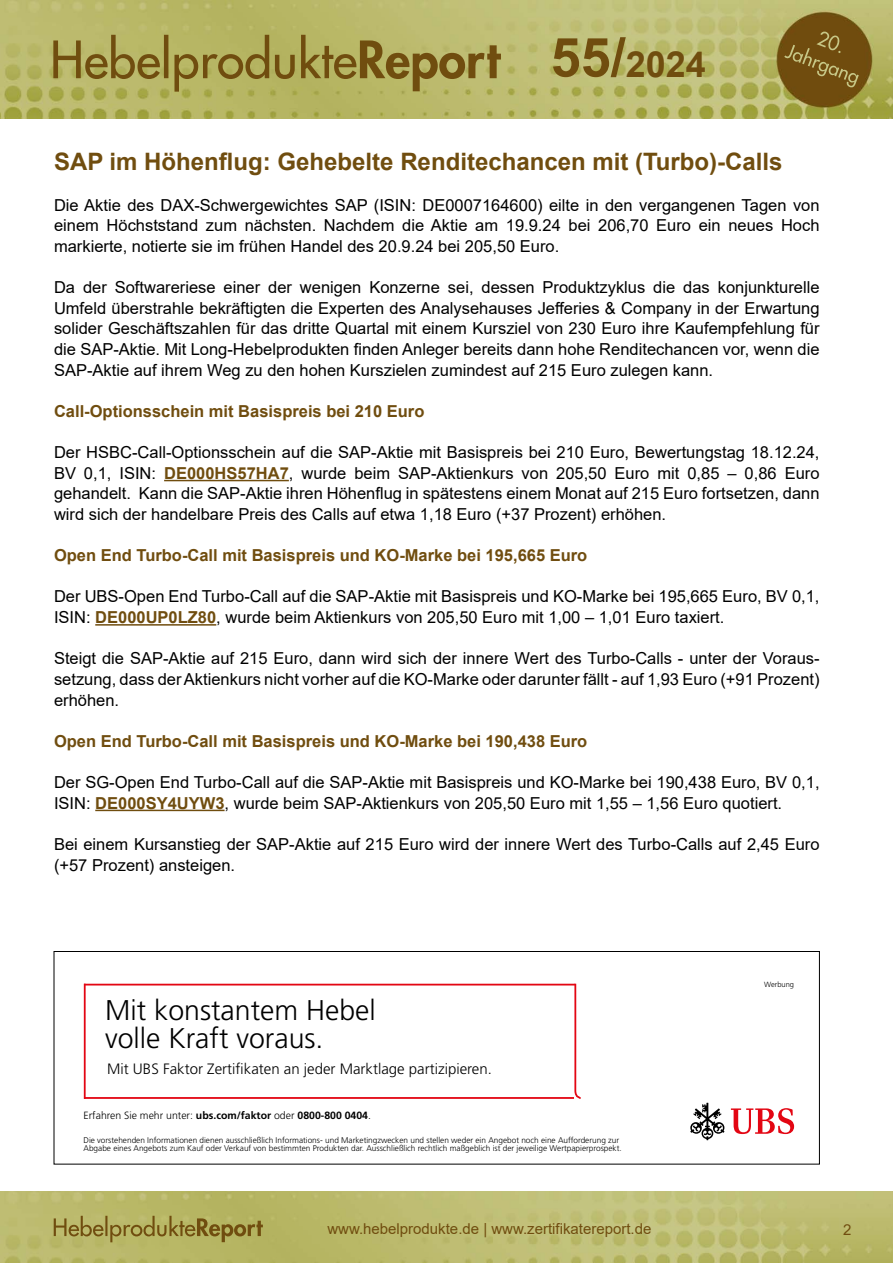
<style>
.page{position:relative;width:893px;height:1263px;background:#fff}
.page>*{position:absolute;margin:0;border:0;box-sizing:border-box;transform-origin:0 0}
.t1{font:700 36px "Arial";color:#704d0f}
.t2{font:300 28.5px/28.5px "Frutiger LT Std";color:#000}
.t3{font:700 24px "Arial";color:#704d0f}
.t4{font:16.5px/20.5px "Arial";color:#000;text-align:justify}
.t5{font:700 16.5px "Arial";color:#704d0f}
.t6{font:300 15px "Frutiger LT Std";color:#000}
.t7{font:15px "Arial";color:#704d0f}
.t8{font:300 10.5px "Frutiger LT Std";color:#000}
.t9{font:300 8.25px/8.2px "Frutiger LT Std";color:#000}
.t10{font:300 7.5px "Frutiger LT Std";color:#000}
.s1{font-size:54px}
.s2{font-weight:700;color:#704d0f}
.s3{font-weight:700}
</style>
<div class="page">
<img style="left:0;top:1192px;width:893px;height:71px">
<img style="left:0;top:0;width:893px;height:119px">
<hr style="left:164px;top:480px;width:125px;height:1px;background:#704d0f">
<hr style="left:95px;top:624px;width:121px;height:2px;background:#704d0f">
<hr style="left:95px;top:810px;width:130px;height:1px;background:#704d0f">
<svg style="left:690px;top:1103px;width:34px;height:37px"></svg>
<svg style="left:731px;top:1108px;width:63px;height:26px"></svg>
<hr style="left:84px;top:984px;width:2px;height:115px;background:#e30613">
<svg style="left:573px;top:983px;width:8px;height:116px"></svg>
<hr style="left:84px;top:984px;width:491px;height:1px;background:#e30613">
<hr style="left:84px;top:1097px;width:490px;height:2px;background:#e30613">
<div style="left:54px;top:951px;width:766px;height:213px;border:1px solid #000"></div>
<h1 class="t1" style="left:551px;top:39px;width:157px"><span class="s1">55/</span>2024</h1>
<h3 class="t3" style="left:54px;top:144px;width:730px">SAP im Höhenflug: Gehebelte Renditechancen mit (Turbo)-Calls</h3>
<p class="t4" style="left:54px;top:195px;width:767px">Die Aktie des DAX-Schwergewichtes SAP (ISIN: DE0007164600) eilte in den vergangenen Tagen von einem Höchststand zum nächsten. Nachdem die Aktie am 19.9.24 bei 206,70 Euro ein neues Hoch markierte, notierte sie im frühen Handel des 20.9.24 bei 205,50 Euro.</p>
<p class="t4" style="left:54px;top:277px;width:767px">Da der Softwareriese einer der wenigen Konzerne sei, dessen Produktzyklus die das konjunkturelle Umfeld überstrahle bekräftigten die Experten des Analysehauses Jefferies &amp; Company in der Erwartung solider Geschäftszahlen für das dritte Quartal mit einem Kursziel von 230 Euro ihre Kaufempfehlung für die SAP-Aktie. Mit Long-Hebelprodukten finden Anleger bereits dann hohe Renditechancen vor, wenn die SAP-Aktie auf ihrem Weg zu den hohen Kurszielen zumindest auf 215 Euro zulegen kann.</p>
<p class="t5" style="left:54px;top:399px;width:372px">Call-Optionsschein mit Basispreis bei 210 Euro</p>
<p class="t4" style="left:54px;top:442px;width:767px">Der HSBC-Call-Optionsschein auf die SAP-Aktie mit Basispreis bei 210 Euro, Bewertungstag 18.12.24, BV 0,1, ISIN: <span class="s2">DE000HS57HA7</span>, wurde beim SAP-Aktienkurs von 205,50 Euro mit 0,85 – 0,86 Euro gehandelt. Kann die SAP-Aktie ihren Höhenflug in spätestens einem Monat auf 215 Euro fortsetzen, dann wird sich der handelbare Preis des Calls auf etwa 1,18 Euro (+37 Prozent) erhöhen.</p>
<p class="t5" style="left:54px;top:544px;width:535px">Open End Turbo-Call mit Basispreis und KO-Marke bei 195,665 Euro</p>
<p class="t4" style="left:54px;top:586px;width:767px">Der UBS-Open End Turbo-Call auf die SAP-Aktie mit Basispreis und KO-Marke bei 195,665 Euro, BV 0,1,<br>ISIN: <span class="s2">DE000UP0LZ80</span>, wurde beim Aktienkurs von 205,50 Euro mit 1,00 – 1,01 Euro taxiert.</p>
<p class="t4" style="left:54px;top:648px;width:767px">Steigt die SAP-Aktie auf 215 Euro, dann wird sich der innere Wert des Turbo-Calls - unter der Voraus&shy;setzung, dass der Aktienkurs nicht vorher auf die KO-Marke oder darunter fällt - auf 1,93 Euro (+91 Prozent) erhöhen.</p>
<p class="t5" style="left:54px;top:729px;width:535px">Open End Turbo-Call mit Basispreis und KO-Marke bei 190,438 Euro</p>
<p class="t4" style="left:54px;top:772px;width:767px">Der SG-Open End Turbo-Call auf die SAP-Aktie mit Basispreis und KO-Marke bei 190,438 Euro, BV 0,1,<br>ISIN: <span class="s2">DE000SY4UYW3</span>, wurde beim SAP-Aktienkurs von 205,50 Euro mit 1,55 – 1,56 Euro quotiert.</p>
<p class="t4" style="left:54px;top:834px;width:767px">Bei einem Kursanstieg der SAP-Aktie auf 215 Euro wird der innere Wert des Turbo-Calls auf 2,45 Euro (+57 Prozent) ansteigen.</p>
<h2 class="t2" style="left:105px;top:996px;width:272px">Mit konstantem Hebel volle Kraft voraus.</h2>
<p class="t6" style="left:107px;top:1060px;width:386px">Mit UBS Faktor Zertifikaten an jeder Marktlage partizipieren.</p>
<p class="t8" style="left:84px;top:1109px;width:289px">Erfahren Sie mehr unter: <span class="s3">ubs.com/faktor</span> oder <span class="s3">0800-800 0404</span>.</p>
<p class="t9" style="left:84px;top:1136px;width:540px">Die vorstehenden Informationen dienen ausschließlich Informations- und Marketingzwecken und stellen weder ein Angebot noch eine Aufforderung zur<br>Abgabe eines Angebots zum Kauf oder Verkauf von bestimmten Produkten dar. Ausschließlich rechtlich maßgeblich ist der jeweilige Wertpapierprospekt.</p>
<p class="t10" style="left:764px;top:980px;width:31px">Werbung</p>
<p class="t7" style="left:327px;top:1218px;width:326px">www.hebelprodukte.de | www.zertifikatereport.de</p>
<p class="t7" style="left:843px;top:1219px;width:10px">2</p>
</div>
